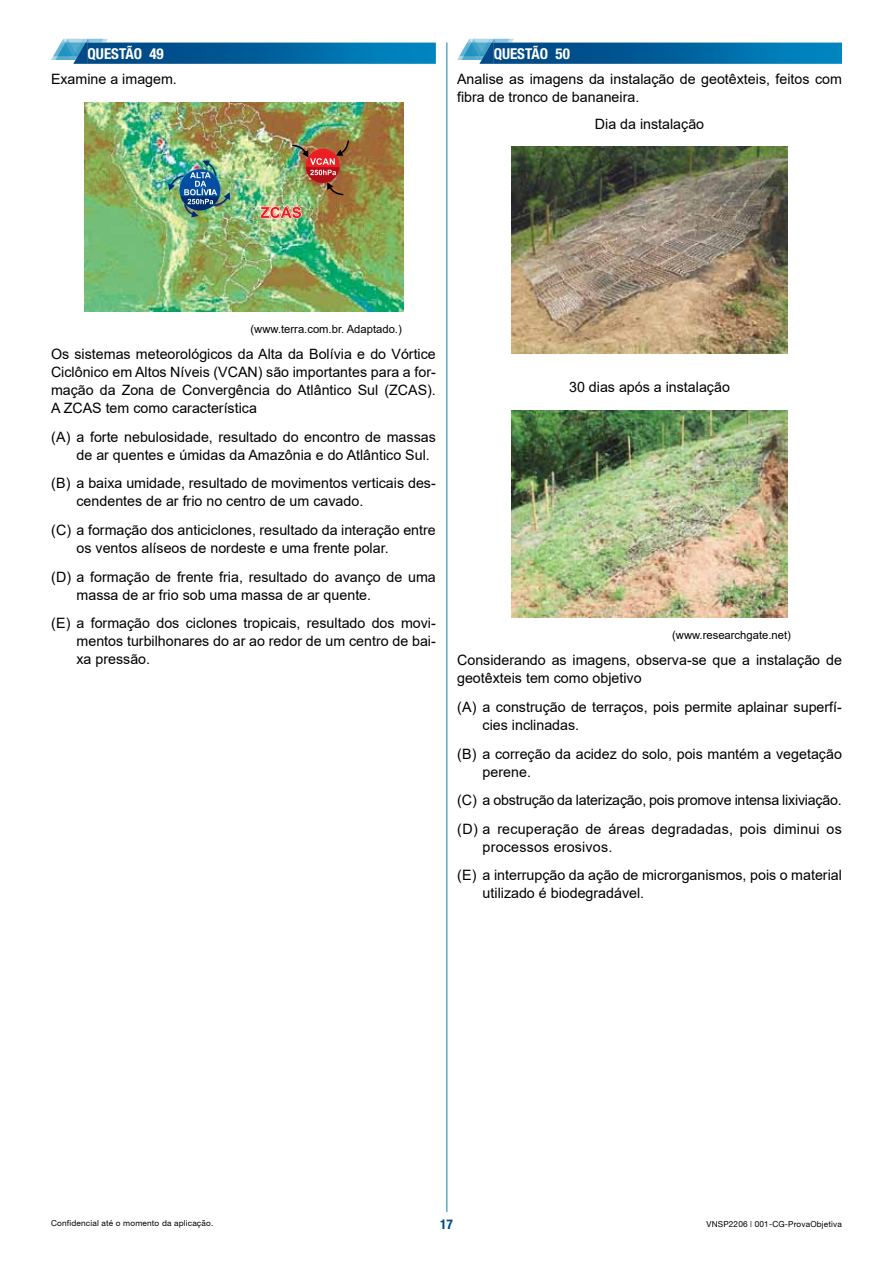
<style>
.page{position:relative;width:893px;height:1263px;background:#fff}
.page>*{position:absolute;margin:0;border:0;box-sizing:border-box;transform-origin:0 0}
.t1{font:700 condensed 15px "Helvetica Neue LT Std";color:#fff}
.t2{font:14.25px/18px "Arial";color:#000}
.t3{font:700 condensed 13.5px "Helvetica Neue LT Std";color:#004b88}
.t4{font:11.25px "Arial";color:#000}
.t5{font:8.25px "Helvetica 55 Roman";letter-spacing:.02em;color:#000}
</style>
<div class="page">
<hr style="left:446px;top:43px;width:1px;height:1169px;background:#0083b7">
<div style="left:493px;top:43px;width:349px;height:21px;background:linear-gradient(to right,#003e7c,#0087c1)"></div>
<img style="left:511px;top:146px;width:277px;height:208px">
<img style="left:511px;top:410px;width:277px;height:208px">
<svg style="left:457px;top:39px;width:57px;height:25px"></svg>
<div style="left:87px;top:43px;width:349px;height:21px;background:linear-gradient(to right,#003e7c,#0087c1)"></div>
<img style="left:84px;top:103px;width:319px;height:208px">
<svg style="left:260px;top:206px;width:42px;height:13px"></svg>
<img style="left:291px;top:139px;width:59px;height:57px">
<img style="left:168px;top:161px;width:62px;height:56px">
<svg style="left:51px;top:39px;width:57px;height:25px"></svg>
<p class="t1" style="left:88px;top:45px;width:78px">QUESTÃO 49</p>
<p class="t2" style="left:51px;top:70px;width:127px">Examine a imagem.</p>
<p class="t1" style="left:494px;top:45px;width:78px">QUESTÃO 50</p>
<p class="t2" style="left:457px;top:70px;width:386px">Analise as imagens da instalação de geotêxteis, feitos com fibra de tronco de bananeira.</p>
<p class="t2" style="left:595px;top:114px;width:111px">Dia da instalação</p>
<p class="t4" style="left:250px;top:321px;width:153px">(www.terra.com.br. Adaptado.)</p>
<p class="t2" style="left:51px;top:345px;width:386px;text-align:justify">Os sistemas meteorológicos da Alta da Bolívia e do Vórtice Ciclônico em Altos Níveis (VCAN) são importantes para a for&shy;mação da Zona de Convergência do Atlântico Sul (ZCAS).<br>A ZCAS tem como característica</p>
<p class="t2" style="left:77px;top:428px;width:361px;text-indent:-26px">(A) a forte nebulosidade, resultado do encontro de massas de ar quentes e úmidas da Amazônia e do Atlântico Sul.</p>
<p class="t2" style="left:77px;top:474px;width:361px;text-indent:-26px">(B) a baixa umidade, resultado de movimentos verticais des&shy;cendentes de ar frio no centro de um cavado.</p>
<p class="t2" style="left:77px;top:521px;width:361px;text-indent:-26px">(C) a formação dos anticiclones, resultado da interação entre os ventos alíseos de nordeste e uma frente polar.</p>
<p class="t2" style="left:77px;top:567px;width:361px;text-indent:-26px">(D) a formação de frente fria, resultado do avanço de uma massa de ar frio sob uma massa de ar quente.</p>
<p class="t2" style="left:77px;top:614px;width:361px;text-align:justify;text-indent:-26px">(E) a formação dos ciclones tropicais, resultado dos movi&shy;mentos turbilhonares do ar ao redor de um centro de bai&shy;xa pressão.</p>
<p class="t2" style="left:569px;top:378px;width:162px">30 dias após a instalação</p>
<p class="t4" style="left:672px;top:627px;width:120px">(www.researchgate.net)</p>
<p class="t2" style="left:457px;top:651px;width:386px">Considerando as imagens, observa-se que a instalação de geotêxteis tem como objetivo</p>
<p class="t2" style="left:483px;top:698px;width:361px;text-indent:-26px">(A) a construção de terraços, pois permite aplainar superfí&shy;cies inclinadas.</p>
<p class="t2" style="left:483px;top:744px;width:361px;text-indent:-26px">(B) a correção da acidez do solo, pois mantém a vegetação perene.</p>
<p class="t2" style="left:457px;top:786px;width:386px;line-height:28.7px">(C) a obstrução da laterização, pois promove intensa lixiviação. (D) a recuperação de áreas degradadas, pois diminui os</p>
<p class="t2" style="left:457px;top:832px;width:386px;line-height:28.7px;text-indent:26px">processos erosivos.<br>(E) a interrupção da ação de microrganismos, pois o material</p>
<p class="t2" style="left:483px;top:884px;width:163px">utilizado é biodegradável.</p>
<p class="t5" style="left:51px;top:1218px;width:164px">Confidencial até o momento da aplicação.</p>
<p class="t3" style="left:440px;top:1216px;width:14px">17</p>
<p class="t5" style="left:706px;top:1218px;width:137px">vnsp2206 | 001-CG-ProvaObjetiva</p>
</div>
